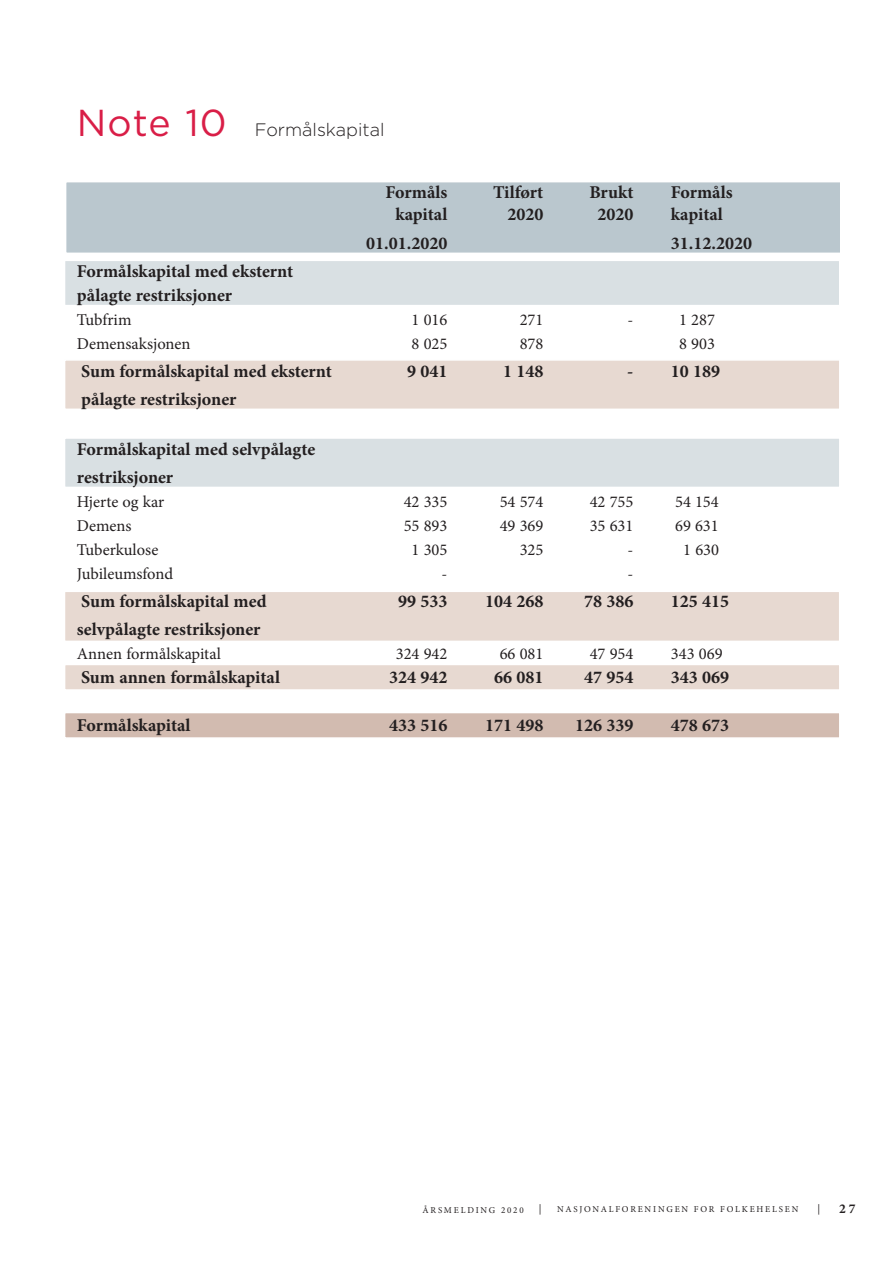
<style>
.page{position:relative;width:893px;height:1263px;background:#fff}
.page>*{position:absolute;margin:0;border:0;box-sizing:border-box;transform-origin:0 0}
.Regnskap_mellomsum{font:700 18px/24px "Minion Pro";color:#231f20}
.regnskap_brød{font:700 18px "Minion Pro";color:#231f20}
.ingress{font:300 18px "Gotham";color:#231f20}
.regnskap_brød-2{font:16.5px "Minion Pro";color:#231f20}
.t1{font:700 13.5px "Minion Pro";color:#231f20}
.t2{font:10.5px "Minion Pro";color:#231f20}
.t3{font:9px "Minion Pro";letter-spacing:.2em;color:#231f20}
.s1{font-weight:400;font-size:37.5px;color:#d91e47}
</style>
<div class="page">
<div style="left:64px;top:437px;width:776px;height:51px;background:#d9e0e3;border:2px solid #fff"></div>
<div style="left:65px;top:181px;width:776px;height:73px;background:#bac7ce;border:2px solid #fff"></div>
<div style="left:64px;top:664px;width:776px;height:27px;background:#e7d9d1;border:2px solid #fff"></div>
<div style="left:64px;top:712px;width:776px;height:27px;background:#d2bbb0;border:2px solid #fff"></div>
<div style="left:64px;top:260px;width:776px;height:46px;background:#d9e0e3;border:2px solid #fff"></div>
<div style="left:64px;top:359px;width:776px;height:51px;background:#e7d9d1;border:2px solid #fff"></div>
<div style="left:64px;top:591px;width:776px;height:51px;background:#e7d9d1;border:2px solid #fff"></div>
<p class="ingress" style="left:77px;top:119px;width:309px"><span class="s1">Note 10</span> Formålskapital</p>
<p class="Regnskap_mellomsum" style="left:386px;top:180px;width:63px">Formåls</p>
<p class="Regnskap_mellomsum" style="left:493px;top:180px;width:52px">Tilført</p>
<p class="Regnskap_mellomsum" style="left:589px;top:180px;width:46px">Brukt</p>
<p class="Regnskap_mellomsum" style="left:671px;top:180px;width:63px">Formåls</p>
<p class="Regnskap_mellomsum" style="left:395px;top:202px;width:53px">kapital</p>
<p class="Regnskap_mellomsum" style="left:507px;top:202px;width:37px">2020</p>
<p class="Regnskap_mellomsum" style="left:597px;top:202px;width:37px">2020</p>
<p class="Regnskap_mellomsum" style="left:671px;top:202px;width:53px">kapital</p>
<p class="Regnskap_mellomsum" style="left:366px;top:231px;width:83px">01.01.2020</p>
<p class="Regnskap_mellomsum" style="left:671px;top:231px;width:83px">31.12.2020</p>
<p class="Regnskap_mellomsum" style="left:77px;top:259px;width:218px">Formålskapital med eksternt pålagte restriksjoner</p>
<p class="regnskap_brød-2" style="left:77px;top:308px;width:56px">Tubfrim</p>
<p class="regnskap_brød-2" style="left:412px;top:308px;width:37px">1 016</p>
<p class="regnskap_brød-2" style="left:520px;top:308px;width:25px">271</p>
<p class="regnskap_brød-2" style="left:628px;top:308px;width:7px">-</p>
<p class="regnskap_brød-2" style="left:679px;top:308px;width:37px">1 287</p>
<p class="regnskap_brød-2" style="left:77px;top:332px;width:115px">Demensaksjonen</p>
<p class="regnskap_brød-2" style="left:412px;top:332px;width:37px">8 025</p>
<p class="regnskap_brød-2" style="left:520px;top:332px;width:25px">878</p>
<p class="regnskap_brød-2" style="left:679px;top:332px;width:37px">8 903</p>
<p class="Regnskap_mellomsum" style="left:81px;top:359px;width:252px">Sum formålskapital med eksternt</p>
<p class="Regnskap_mellomsum" style="left:407px;top:359px;width:42px">9 041</p>
<p class="Regnskap_mellomsum" style="left:503px;top:359px;width:42px">1 148</p>
<p class="Regnskap_mellomsum" style="left:627px;top:359px;width:94px">- 10 189</p>
<p class="Regnskap_mellomsum" style="left:81px;top:387px;width:157px">pålagte restriksjoner</p>
<p class="Regnskap_mellomsum" style="left:77px;top:437px;width:240px">Formålskapital med selvpålagte</p>
<p class="Regnskap_mellomsum" style="left:77px;top:465px;width:98px">restriksjoner</p>
<p class="regnskap_brød-2" style="left:77px;top:490px;width:89px">Hjerte og kar</p>
<p class="regnskap_brød-2" style="left:404px;top:490px;width:45px">42 335</p>
<p class="regnskap_brød-2" style="left:500px;top:490px;width:45px">54 574</p>
<p class="regnskap_brød-2" style="left:590px;top:490px;width:45px">42 755</p>
<p class="regnskap_brød-2" style="left:675px;top:490px;width:45px">54 154</p>
<p class="regnskap_brød-2" style="left:77px;top:514px;width:56px">Demens</p>
<p class="regnskap_brød-2" style="left:404px;top:514px;width:45px">55 893</p>
<p class="regnskap_brød-2" style="left:500px;top:514px;width:45px">49 369</p>
<p class="regnskap_brød-2" style="left:590px;top:514px;width:45px">35 631</p>
<p class="regnskap_brød-2" style="left:675px;top:514px;width:45px">69 631</p>
<p class="regnskap_brød-2" style="left:77px;top:538px;width:83px">Tuberkulose</p>
<p class="regnskap_brød-2" style="left:412px;top:538px;width:37px">1 305</p>
<p class="regnskap_brød-2" style="left:520px;top:538px;width:25px">325</p>
<p class="regnskap_brød-2" style="left:628px;top:538px;width:7px">-</p>
<p class="regnskap_brød-2" style="left:683px;top:538px;width:37px">1 630</p>
<p class="regnskap_brød-2" style="left:77px;top:562px;width:98px">Jubileumsfond</p>
<p class="regnskap_brød-2" style="left:442px;top:562px;width:7px">-</p>
<p class="regnskap_brød-2" style="left:628px;top:562px;width:7px">-</p>
<p class="Regnskap_mellomsum" style="left:81px;top:589px;width:187px">Sum formålskapital med</p>
<p class="Regnskap_mellomsum" style="left:398px;top:589px;width:51px">99 533</p>
<p class="Regnskap_mellomsum" style="left:485px;top:589px;width:60px">104 268</p>
<p class="Regnskap_mellomsum" style="left:584px;top:589px;width:51px">78 386</p>
<p class="Regnskap_mellomsum" style="left:671px;top:589px;width:60px">125 415</p>
<p class="Regnskap_mellomsum" style="left:77px;top:617px;width:185px">selvpålagte restriksjoner</p>
<p class="regnskap_brød-2" style="left:77px;top:643px;width:145px">Annen formålskapital</p>
<p class="regnskap_brød-2" style="left:396px;top:643px;width:53px">324 942</p>
<p class="regnskap_brød-2" style="left:500px;top:643px;width:45px">66 081</p>
<p class="regnskap_brød-2" style="left:590px;top:643px;width:45px">47 954</p>
<p class="regnskap_brød-2" style="left:671px;top:643px;width:53px">343 069</p>
<p class="regnskap_brød" style="left:81px;top:665px;width:201px">Sum annen formålskapital</p>
<p class="regnskap_brød" style="left:389px;top:665px;width:60px">324 942</p>
<p class="regnskap_brød" style="left:494px;top:665px;width:51px">66 081</p>
<p class="regnskap_brød" style="left:584px;top:665px;width:51px">47 954</p>
<p class="regnskap_brød" style="left:671px;top:665px;width:60px">343 069</p>
<p class="regnskap_brød" style="left:77px;top:713px;width:115px">Formålskapital</p>
<p class="regnskap_brød" style="left:389px;top:713px;width:60px">433 516</p>
<p class="regnskap_brød" style="left:485px;top:713px;width:60px">171 498</p>
<p class="regnskap_brød" style="left:575px;top:713px;width:60px">126 339</p>
<p class="regnskap_brød" style="left:671px;top:713px;width:60px">478 673</p>
<p class="t3" style="left:423px;top:1204px;width:103px">ÅRSMELDING 2020</p>
<p class="t2" style="left:539px;top:1202px;width:4px">|</p>
<p class="t3" style="left:557px;top:1203px;width:243px">NASJONALFORENINGEN FOR FOLKEHELSEN</p>
<p class="t2" style="left:817px;top:1202px;width:4px">|</p>
<p class="t1" style="left:839px;top:1199px;width:18px">27</p>
</div>
